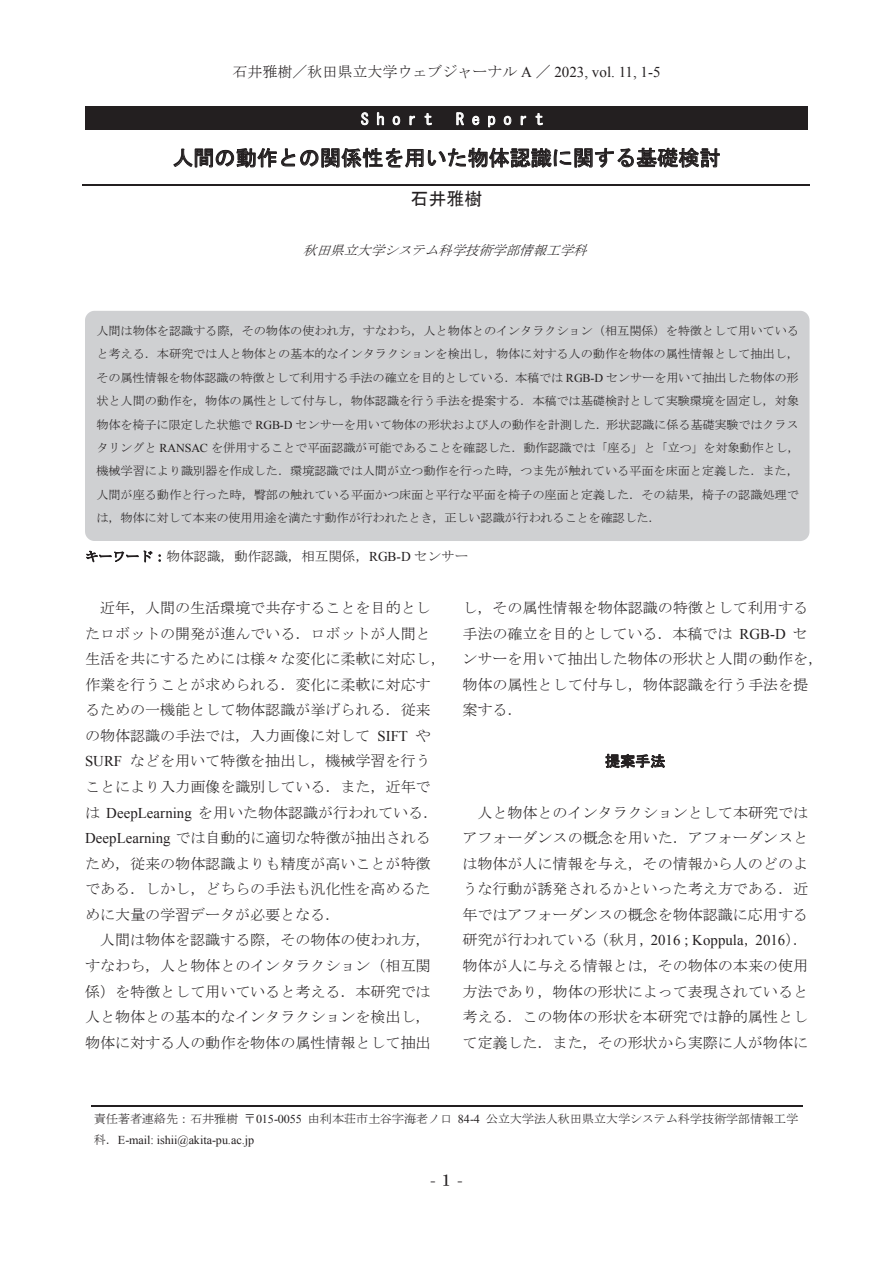
<style>
.page{position:relative;width:893px;height:1263px;background:#fff}
.page>*{position:absolute;margin:0;border:0;box-sizing:border-box;transform-origin:0 0}
.t1{font:21px "MS Gothic";letter-spacing:-.01em;color:#231f20}
.t2{font:18px "MS Gothic";color:#231f20}
.t3{font:16.95px "DFHS Mincho Std W5";color:#231f20}
.t4{font:15.9px "MS Gothic";letter-spacing:.5em;color:#fff}
.t5{font:15.9px "Times New Roman";color:#231f20}
.t6{font:15px/25.5px "MS Mincho";letter-spacing:-.01em;color:#231f20}
.t7{font:15px "MS Gothic";color:#231f20}
.t8{font:13.5px "MS Mincho";letter-spacing:-.015em;color:#231f20}
.t9{font:italic 13.5px "MS Mincho";color:#231f20}
.t10{font:12px/23.4px "MS Mincho";letter-spacing:-.015em;color:#231f20;text-align:justify}
.t11{font:12px "Times New Roman";color:#231f20}
.s1{font-family:"Times New Roman"}
.s2{font-family:"Times New Roman";font-size:13.5px}
.s3{font-family:"MS Mincho"}
</style>
<div class="page">
<div style="left:85px;top:106px;width:723px;height:23px;background:#231f20"></div>
<svg style="left:361px;top:112px;width:7px;height:13px"></svg>
<svg style="left:377px;top:112px;width:7px;height:13px"></svg>
<svg style="left:393px;top:116px;width:7px;height:9px"></svg>
<svg style="left:410px;top:116px;width:5px;height:9px"></svg>
<svg style="left:425px;top:113px;width:7px;height:12px"></svg>
<svg style="left:456px;top:112px;width:8px;height:13px"></svg>
<svg style="left:472px;top:116px;width:7px;height:9px"></svg>
<svg style="left:488px;top:116px;width:7px;height:11px"></svg>
<svg style="left:504px;top:116px;width:7px;height:9px"></svg>
<svg style="left:521px;top:116px;width:5px;height:9px"></svg>
<svg style="left:536px;top:113px;width:7px;height:12px"></svg>
<svg style="left:173px;top:148px;width:547px;height:37px"></svg>
<hr style="left:83px;top:185px;width:727px;height:1px;background:#231f20">
<svg style="left:86px;top:551px;width:66px;height:12px"></svg>
<svg style="left:605px;top:754px;width:60px;height:14px"></svg>
<div style="left:85px;top:311px;width:725px;height:230px;background:#cfd0d2"></div>
<hr style="left:92px;top:1105px;width:711px;height:1px;background:#231f20">
<p class="t6" style="left:232px;top:59px;width:430px">石井雅樹／秋田県立大学ウェブジャーナル <span class="s1">A</span> ／ <span class="s1">2023, vol. 11, 1-5</span></p>
<p class="t6" style="left:242px;top:61px;width:410px">秋田太郎ら<span class="s1">/</span>秋田県立大学ウェブジャーナル <span class="s1">A/</span><span class="s2">20XX, vol. X, 1-5.</span></p>
<p class="t4" style="left:361px;top:111px;width:73px">Short</p>
<p class="t4" style="left:456px;top:111px;width:89px">Report</p>
<h1 class="t1" style="left:172px;top:147px;width:550px">人間の動作との関係性を用いた物体認識に関する基礎検討</h1>
<p class="t2" style="left:410px;top:189px;width:73px">石井雅樹</p>
<p class="t9" style="left:303px;top:243px;width:290px">秋田県立大学システム科学技術学部情報工学科</p>
<p class="t10" style="left:96px;top:319px;width:705px">人間は物体を認識する際，その物体の使われ方，すなわち，人と物体とのインタラクション（相互関係）を特徴として用いていると考える．本研究では人と物体との基本的なインタラクションを検出し，物体に対する人の動作を物体の属性情報として抽出し，その属性情報を物体認識の特徴として利用する手法の確立を目的としている．本稿では <span class="s1">RGB-D</span> センサーを用いて抽出した物体の形状と人間の動作を，物体の属性として付与し，物体認識を行う手法を提案する．本稿では基礎検討として実験環境を固定し，対象物体を椅子に限定した状態で <span class="s1">RGB-D</span> センサーを用いて物体の形状および人の動作を計測した．形状認識に係る基礎実験ではクラスタリングと <span class="s1">RANSAC</span> を併用することで平面認識が可能であることを確認した．動作認識では「座る」と「立つ」を対象動作とし，機械学習により識別器を作成した．環境認識では人間が立つ動作を行った時，つま先が触れている平面を床面と定義した．また，人間が座る動作と行った時，臀部の触れている平面かつ床面と平行な平面を椅子の座面と定義した．その結果，椅子の認識処理では，物体に対して本来の使用用途を満たす動作が行われたとき，正しい認識が行われることを確認した．</p>
<p class="t8" style="left:85px;top:550px;width:385px">キーワード：物体認識，動作認識，相互関係，<span class="s1">RGB-D</span> センサー</p>
<p class="t6" style="left:85px;top:595px;width:362px;text-indent:15px">近年，人間の生活環境で共存することを目的としたロボットの開発が進んでいる．ロボットが人間と生活を共にするためには様々な変化に柔軟に対応し，作業を行うことが求められる．変化に柔軟に対応するための一機能として物体認識が挙げられる．従来の物体認識の手法では，入力画像に対して <span class="s1">SIFT</span> や<br><span class="s1">SURF</span> などを用いて特徴を抽出し，機械学習を行うことにより入力画像を識別している．また，近年では <span class="s1">DeepLearning</span> を用いた物体認識が行われている．<br><span class="s1">DeepLearning</span> では自動的に適切な特徴が抽出されるため，従来の物体認識よりも精度が高いことが特徴である．しかし，どちらの手法も汎化性を高めるために大量の学習データが必要となる．</p>
<p class="t6" style="left:85px;top:927px;width:347px;text-align:justify;text-indent:15px">人間は物体を認識する際，その物体の使われ方，すなわち，人と物体とのインタラクション（相互関係）を特徴として用いていると考える．本研究では人と物体との基本的なインタラクションを検出し，物体に対する人の動作を物体の属性情報として抽出</p>
<p class="t6" style="left:462px;top:595px;width:362px">し，その属性情報を物体認識の特徴として利用する手法の確立を目的としている．本稿では <span class="s1">RGB-D</span> センサーを用いて抽出した物体の形状と人間の動作を，物体の属性として付与し，物体認識を行う手法を提案する．</p>
<p class="t7" style="left:605px;top:753px;width:62px">提案手法</p>
<p class="t6" style="left:462px;top:799px;width:347px;text-align:justify;text-indent:15px">人と物体とのインタラクションとして本研究ではアフォーダンスの概念を用いた．アフォーダンスとは物体が人に情報を与え，その情報から人のどのような行動が誘発されるかといった考え方である．近年ではアフォーダンスの概念を物体認識に応用する研究が行われている（秋月，<span class="s1">2016</span>；<span class="s1">Koppula</span>，<span class="s1">2016</span>）．物体が人に与える情報とは，その物体の本来の使用方法であり，物体の形状によって表現されていると考える．この物体の形状を本研究では静的属性として定義した．また，その形状から実際に人が物体に</p>
<p class="t10" style="left:94px;top:1107px;width:706px">責任著者連絡先：石井雅樹〒<span class="s1">015-0055</span> 由利本荘市土谷字海老ノ口 <span class="s1">84-4</span> 公立大学法人秋田県立大学システム科学技術学部情報工学</p>
<p class="t11" style="left:94px;top:1132px;width:162px"><span class="s3">科．</span>E-mail: ishii@akita-pu.ac.jp</p>
<p class="t3" style="left:430px;top:1170px;width:34px">- 1 -</p>
<p class="t5" style="left:432px;top:1169px;width:28px">-1-</p>
</div>
